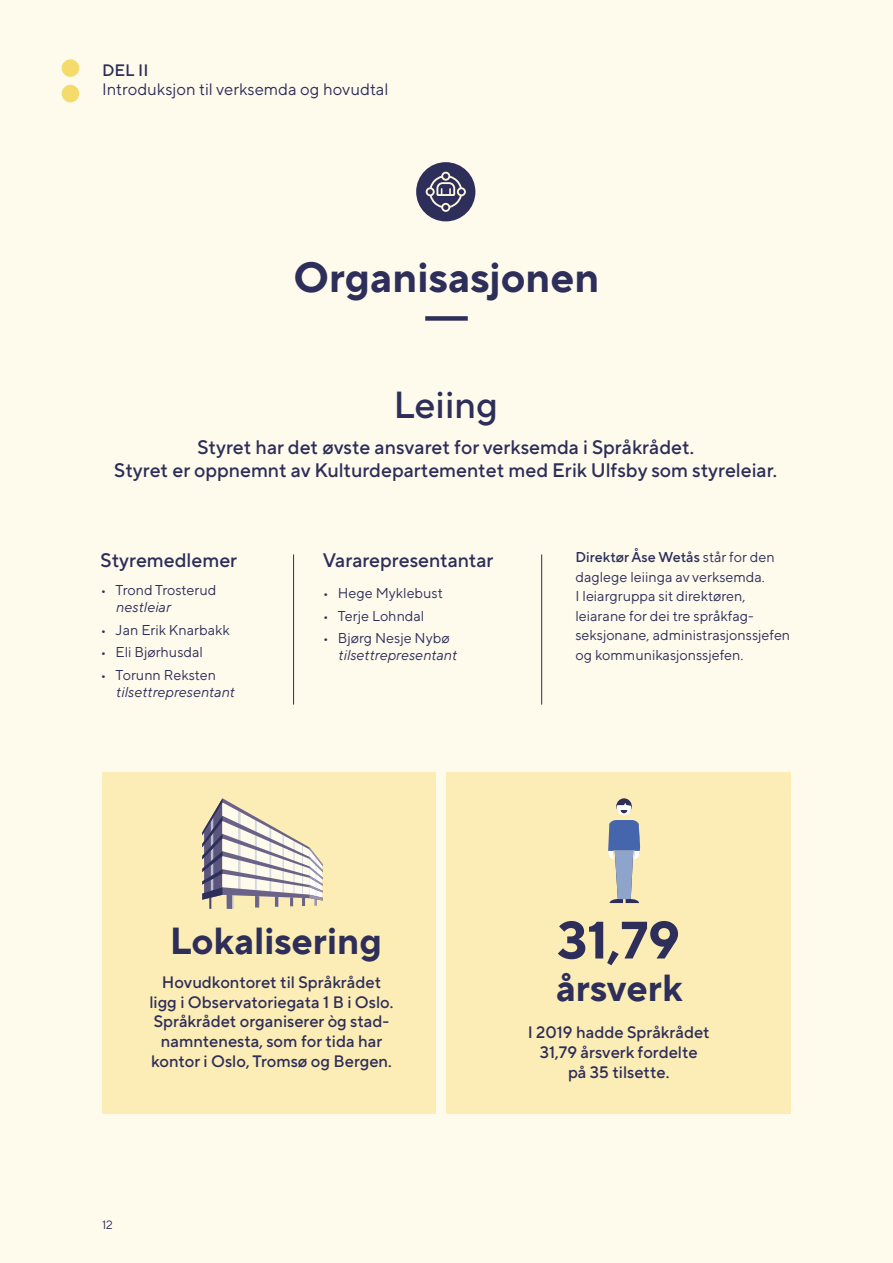
<style>
.page{position:relative;width:893px;height:1263px;background:#fefaec}
.page>*{position:absolute;margin:0;border:0;box-sizing:border-box;transform-origin:0 0}
.t1{font:700 52.5px "TT Norms Pro";color:#2d2e59}
.t2{font:700 42px "TT Norms Pro";color:#2d2e59}
.t3{font:700 37.5px "TT Norms Pro";color:#2d2e59}
.t4{font:500 37.5px "TT Norms Pro";color:#2d2e59}
.t5{font:500 19.5px/23.4px "TT Norms Pro";color:#2d2e59;text-align:center}
.t6{font:500 16.5px/19.8px "TT Norms Pro";color:#2d2e59;text-align:center}
.t7{font:16.5px "TT Norms Pro";color:#2d2e59}
.t8{font:14.25px/19.5px "TT Norms Pro";color:#2d2e59}
.t9{font:italic 14.25px "TT Norms Pro";color:#2d2e59}
.t10{font:12px "TT Norms Pro";color:#2d2e59}
.s1{font-weight:500}
</style>
<div class="page">
<div style="left:446px;top:772px;width:345px;height:342px;background:#fcecb6"></div>
<div style="left:102px;top:772px;width:333px;height:342px;background:#fcecb6"></div>
<div style="left:416px;top:162px;width:59px;height:59px;background:#2d2e59;border-radius:50%"></div>
<svg style="left:426px;top:172px;width:40px;height:40px"></svg>
<hr style="left:293px;top:555px;width:1px;height:149px;background:#2d2e59">
<hr style="left:541px;top:555px;width:1px;height:149px;background:#2d2e59">
<div style="left:425px;top:316px;width:43px;height:5px;background:#2d2e59"></div>
<svg style="left:608px;top:798px;width:33px;height:105px"></svg>
<svg style="left:202px;top:798px;width:121px;height:111px"></svg>
<div style="left:62px;top:85px;width:17px;height:17px;background:#f4db6c;border-radius:50%"></div>
<div style="left:62px;top:59px;width:17px;height:18px;background:#f4db6c;border-radius:50%"></div>
<p class="t6" style="left:102px;top:59px;width:48px">DEL II</p>
<p class="t7" style="left:102px;top:79px;width:288px">Introduksjon til verksemda og hovudtal</p>
<h2 class="t2" style="left:293px;top:249px;width:307px">Organisasjonen</h2>
<h3 class="t4" style="left:394px;top:380px;width:106px">Leiing</h3>
<h3 class="t5" style="left:114px;top:434px;width:664px">Styret har det øvste ansvaret for verksemda i Språkrådet.<br>Styret er oppnemnt av Kulturdepartementet med Erik Ulfsby som styreleiar.</h3>
<h3 class="t5" style="left:101px;top:548px;width:138px">Styremedlemer</h3>
<p class="t8" style="left:101px;top:580px;width:117px">• Trond Trosterud</p>
<p class="t9" style="left:116px;top:598px;width:56px">nestleiar</p>
<p class="t8" style="left:101px;top:619px;width:131px">• Jan Erik Knarbakk</p>
<p class="t8" style="left:101px;top:642px;width:104px">• Eli Bjørhusdal</p>
<p class="t8" style="left:101px;top:664px;width:117px">• Torunn Reksten</p>
<p class="t9" style="left:116px;top:683px;width:120px">tilsettrepresentant</p>
<h3 class="t5" style="left:323px;top:548px;width:172px">Vararepresentantar</h3>
<p class="t8" style="left:323px;top:583px;width:121px">• Hege Myklebust</p>
<p class="t8" style="left:323px;top:605px;width:103px">• Terje Lohndal</p>
<p class="t8" style="left:323px;top:628px;width:128px">• Bjørg Nesje Nybø</p>
<p class="t9" style="left:338px;top:646px;width:120px">tilsettrepresentant</p>
<p class="t8" style="left:575px;top:547px;width:216px"><span class="s1">Direktør Åse Wetås</span> står for den daglege leiinga av verksemda.<br>I leiargruppa sit direktøren, leiarane for dei tre språkfag&shy;seksjonane, administrasjonssjefen og kommunikasjonssjefen.</p>
<h3 class="t3" style="left:170px;top:916px;width:214px">Lokalisering</h3>
<p class="t6" style="left:149px;top:971px;width:245px">Hovudkontoret til Språkrådet ligg i Observatoriegata 1 B i Oslo.<br>Språkrådet organiserer òg stad&shy;namntenesta, som for tida har kontor i Oslo, Tromsø og Bergen.</p>
<p class="t10" style="left:102px;top:1217px;width:12px">12</p>
<h1 class="t1" style="left:557px;top:905px;width:124px">31,79</h1>
<h3 class="t3" style="left:556px;top:963px;width:128px">årsverk</h3>
<p class="t6" style="left:528px;top:1022px;width:184px">I 2019 hadde Språkrådet<br>31,79 årsverk fordelte<br>på 35 tilsette.</p>
</div>
